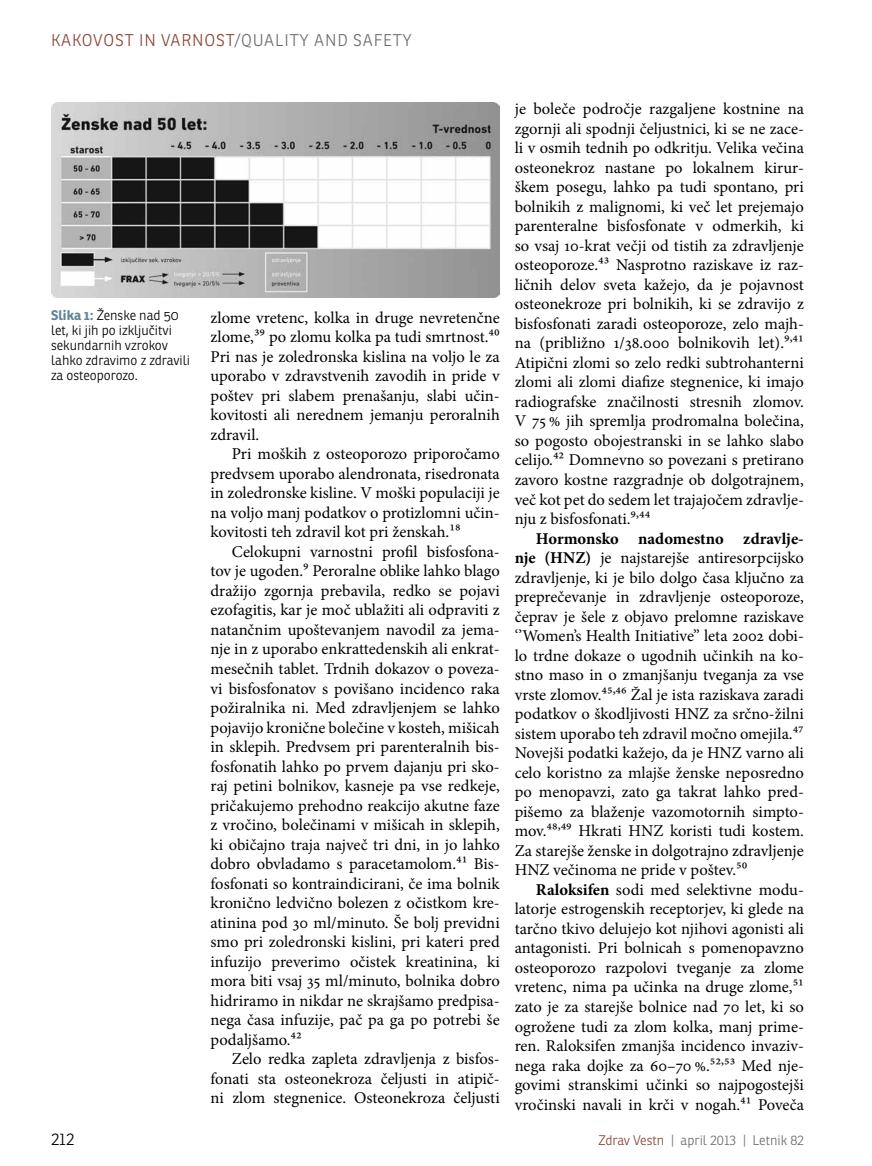
<style>
.page{position:relative;width:872px;height:1166px;background:#fff}
.page>*{position:absolute;margin:0;border:0;box-sizing:border-box;transform-origin:0 0}
.t1{font:16.5px/19.5px "Minion Pro";color:#000;text-align:justify}
.t2{font:300 16.5px "Ronnia";letter-spacing:.05em;color:#8a4638}
.t3{font:300 16.5px "Ronnia";letter-spacing:.05em;color:#6d6e71}
.t4{font:300 16.5px "Ronnia";color:#000}
.t5{font:300 13.5px/15px "Ronnia";color:#000}
.t6{font:300 13.5px "Ronnia";color:#6d6e71}
.s1{color:#6d6e71}
.s2{font-weight:700;color:#5f8498}
.s3{font-weight:700}
.s4{color:#8a4638}
</style>
<div class="page">
<img style="left:51px;top:102px;width:449px;height:195px">
<p class="t2" style="left:51px;top:30px;width:212px">Kakovost i n varnost<span class="s1">/Qualit</span></p>
<p class="t3" style="left:299px;top:30px;width:114px">y and safety</p>
<p class="t5" style="left:51px;top:308px;width:141px"><span class="s2">Slika 1:</span> Ženske nad 50 let, ki jih po izključitvi sekundarnih vzrokov lahko zdravimo z zdravili za osteoporozo.</p>
<p class="t1" style="left:210px;top:307px;width:291px">zlome vretenc, kolka in druge nevretenčne zlome,39 po zlomu kolka pa tudi smrtnost.40<br>Pri nas je zoledronska kislina na voljo le za uporabo v zdravstvenih zavodih in pride v poštev pri slabem prenašanju, slabi učin&shy;kovitosti ali nerednem jemanju peroralnih zdravil.</p>
<p class="t1" style="left:210px;top:444px;width:291px;text-indent:21px">Pri moških z osteoporozo priporočamo predvsem uporabo alendronata, risedronata in zoledronske kisline. V moški populaciji je na voljo manj podatkov o protizlomni učin&shy;kovitosti teh zdravil kot pri ženskah.18</p>
<p class="t1" style="left:210px;top:542px;width:291px;text-indent:21px">Celokupni varnostni profil bisfosfona&shy;tov je ugoden.9 Peroralne oblike lahko blago dražijo zgornja prebavila, redko se pojavi ezofagitis, kar je moč ublažiti ali odpraviti z natančnim upoštevanjem navodil za jema&shy;nje in z uporabo enkrattedenskih ali enkrat&shy;mesečnih tablet. Trdnih dokazov o poveza&shy;vi bisfosfonatov s povišano incidenco raka požiralnika ni. Med zdravljenjem se lahko pojavijo kronične bolečine v kosteh, mišicah in sklepih. Predvsem pri parenteralnih bis&shy;fosfonatih lahko po prvem dajanju pri sko&shy;raj petini bolnikov, kasneje pa vse redkeje, pričakujemo prehodno reakcijo akutne faze z vročino, bolečinami v mišicah in sklepih, ki običajno traja največ tri dni, in jo lahko dobro obvladamo s paracetamolom.41 Bis&shy;fosfonati so kontraindicirani, če ima bolnik kronično ledvično bolezen z očistkom kre&shy;atinina pod 30 ml/minuto. Še bolj previdni smo pri zoledronski kislini, pri kateri pred infuzijo preverimo očistek kreatinina, ki mora biti vsaj 35 ml/minuto, bolnika dobro hidriramo in nikdar ne skrajšamo predpisa&shy;nega časa infuzije, pač pa ga po potrebi še podaljšamo.42</p>
<p class="t1" style="left:210px;top:1049px;width:291px;text-indent:21px">Zelo redka zapleta zdravljenja z bisfos&shy;fonati sta osteonekroza čeljusti in atipič&shy;ni zlom stegnenice. Osteonekroza čeljusti</p>
<p class="t1" style="left:514px;top:99px;width:291px">je boleče področje razgaljene kostnine na zgornji ali spodnji čeljustnici, ki se ne zace&shy;li v osmih tednih po odkritju. Velika večina osteonekroz nastane po lokalnem kirur&shy;škem posegu, lahko pa tudi spontano, pri bolnikih z malignomi, ki več let prejemajo parenteralne bisfosfonate v odmerkih, ki so vsaj 10-krat večji od tistih za zdravljenje osteoporoze.43 Nasprotno raziskave iz raz&shy;ličnih delov sveta kažejo, da je pojavnost osteonekroze pri bolnikih, ki se zdravijo z bisfosfonati zaradi osteoporoze, zelo majh&shy;na (približno 1/38.000 bolnikovih let).9,41<br>Atipični zlomi so zelo redki subtrohanterni zlomi ali zlomi diafize stegnenice, ki imajo radiografske značilnosti stresnih zlomov.<br>V 75 % jih spremlja prodromalna bolečina, so pogosto obojestranski in se lahko slabo celijo.42 Domnevno so povezani s pretirano zavoro kostne razgradnje ob dolgotrajnem, več kot pet do sedem let trajajočem zdravlje&shy;nju z bisfosfonati.9,44</p>
<p class="t1" style="left:514px;top:528px;width:291px;text-indent:21px"><span class="s3">Hormonsko nadomestno zdravlje&shy;nje (HNZ)</span> je najstarejše antiresorpcijsko zdravljenje, ki je bilo dolgo časa ključno za preprečevanje in zdravljenje osteoporoze, čeprav je šele z objavo prelomne raziskave ‘’Women’s Health Initiative’’ leta 2002 dobi&shy;lo trdne dokaze o ugodnih učinkih na ko&shy;stno maso in o zmanjšanju tveganja za vse vrste zlomov.45,46 Žal je ista raziskava zaradi podatkov o škodljivosti HNZ za srčno-žilni sistem uporabo teh zdravil močno omejila.47<br>Novejši podatki kažejo, da je HNZ varno ali celo koristno za mlajše ženske neposredno po menopavzi, zato ga takrat lahko pred&shy;pišemo za blaženje vazomotornih simpto&shy;mov.48,49 Hkrati HNZ koristi tudi kostem.<br>Za starejše ženske in dolgotrajno zdravljenje HNZ večinoma ne pride v poštev.50</p>
<p class="t1" style="left:514px;top:879px;width:291px;text-indent:21px"><span class="s3">Raloksifen</span> sodi med selektivne modu&shy;latorje estrogenskih receptorjev, ki glede na tarčno tkivo delujejo kot njihovi agonisti ali antagonisti. Pri bolnicah s pomenopavzno osteoporozo razpolovi tveganje za zlome vretenc, nima pa učinka na druge zlome,51 zato je za starejše bolnice nad 70 let, ki so ogrožene tudi za zlom kolka, manj prime&shy;ren. Raloksifen zmanjša incidenco invaziv&shy;nega raka dojke za 60–70 %.52,53 Med nje&shy;govimi stranskimi učinki so najpogostejši vročinski navali in krči v nogah.41 Poveča</p>
<p class="t4" style="left:51px;top:1128px;width:25px">212</p>
<p class="t6" style="left:598px;top:1131px;width:207px"><span class="s4">Zdrav Vestn</span> | april 2013 | Letnik 82</p>
</div>
